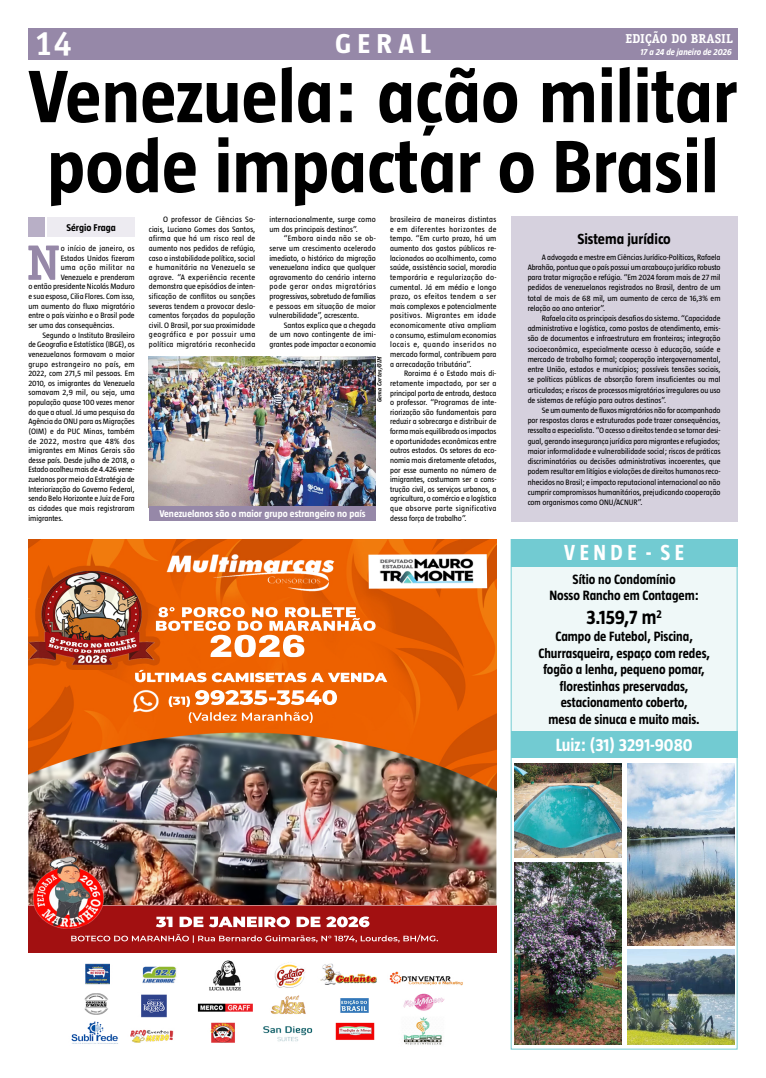
<style>
.page{position:relative;width:766px;height:1078px;background:#fff}
.page>*{position:absolute;margin:0;border:0;box-sizing:border-box;transform-origin:0 0}
.t1{font:700 76px/70px "Taz";color:#000}
.t2{font:700 50px "Officina Serif Std";color:#9688a8}
.t3{font:700 34px "Officina Sans Std";color:#fff}
.t4{font:700 28px "Taz";color:#fff;scale:1.04 1}
.t5{font:700 22.3px "Taz";color:#fff;scale:.94 1}
.t6{font:700 20.2px "Taz";color:#000;scale:.94 1}
.t7{font:700 18.1px "Taz";color:#fff;scale:.94 1}
.t8{font:700 15px "Taz";color:#000}
.t9{font:700 13.8px/16.6px "Taz";color:#000;text-align:center;scale:.94 1}
.t10{font:700 13px "Officina Serif Std";color:#fff}
.t11{font:700 10px "Taz";color:#fff}
.t12{font:700 10px "Taz";color:#000}
.t13{font:italic 700 9px "Taz";color:#fff}
.t14{font:8px/9.6px "Taz";color:#000;text-align:justify}
.t15{font:8px "Taz";letter-spacing:.02em;color:#000}
.t16{font:8px "Taz";letter-spacing:.045em;color:#000}
.t17{font:8px "Taz";letter-spacing:.03em;color:#000}
.t18{font:8px "Taz";letter-spacing:.06em;color:#000}
.t19{font:italic 700 6px "Officina Serif Std";letter-spacing:.01em;color:#000}
</style>
<div class="page">
<div style="left:28px;top:28px;width:709px;height:32px;background:#9688a8"></div>
<div style="left:48px;top:217px;width:87px;height:19px;background:#edebf1"></div>
<div style="left:28px;top:217px;width:17px;height:19px;background:#b8afc6"></div>
<img style="left:514px;top:763px;width:107px;height:94px">
<div style="left:510px;top:566px;width:227px;height:165px;background:#eff8f8"></div>
<div style="left:510px;top:731px;width:227px;height:27px;background:#72cbd2"></div>
<div style="left:510px;top:539px;width:227px;height:27px;background:#72cbd2"></div>
<img style="left:627px;top:763px;width:107px;height:181px">
<img style="left:627px;top:949px;width:107px;height:94px">
<img style="left:514px;top:862px;width:107px;height:181px">
<div style="left:510px;top:539px;width:227px;height:510px;border:1px solid #72cbd2"></div>
<img style="left:28px;top:539px;width:468px;height:193px">
<img style="left:28px;top:732px;width:468px;height:173px">
<img style="left:28px;top:905px;width:468px;height:48px">
<img style="left:368px;top:554px;width:119px;height:34px">
<img style="left:71px;top:960px;width:392px;height:85px">
<img style="left:149px;top:356px;width:227px;height:150px">
<div style="left:510px;top:217px;width:227px;height:304px;background:#d6d1de"></div>
<div style="left:149px;top:506px;width:227px;height:14px;background:#9688a8"></div>
<h3 class="t3" style="left:34px;top:23px;width:39px">14</h3>
<h3 class="t4" style="left:335px;top:29px;width:92px">G ERAL</h3>
<h3 class="t10" style="left:625px;top:31px;width:109px">EDIÇÃO DO BRASIL</h3>
<p class="t13" style="left:640px;top:48px;width:93px">17 a 24 de janeiro de 2026</p>
<h1 class="t1" style="left:28px;top:61px;width:710px">Venezuela: ação militar pode impactar o Brasil</h1>
<h2 class="t2" style="left:26px;top:231px;width:35px">N</h2>
<p class="t17" style="left:61px;top:244px;width:75px">o início de janeiro, os</p>
<p class="t14" style="left:149px;top:215px;width:108px;text-indent:14px">O professor de Ciências So&shy;ciais, Luciano Gomes dos Santos, afirma que há um risco real de aumento nos pedidos de refúgio, caso a instabilidade política, social e humanitária na Venezuela se agrave. “A experiência recente demonstra que episódios de inten&shy;sificação de conflitos ou sanções severas tendem a provocar deslo&shy;camentos forçados da população civil. O Brasil, por sua proximidade geográfica e por possuir uma política migratória reconhecida</p>
<p class="t14" style="left:269px;top:215px;width:108px">internacionalmente, surge como um dos principais destinos”.</p>
<p class="t14" style="left:390px;top:215px;width:108px">brasileira de maneiras distintas e em diferentes horizontes de tempo. “Em curto prazo, há um aumento dos gastos públicos re&shy;lacionados ao acolhimento, como saúde, assistência social, moradia temporária e regularização do&shy;cumental. Já em médio e longo prazo, os efeitos tendem a ser mais complexos e potencialmente positivos. Migrantes em idade economicamente ativa ampliam o consumo, estimulam economias locais e, quando inseridos no mercado formal, contribuem para a arrecadação tributária”.</p>
<p class="t14" style="left:390px;top:369px;width:108px;text-indent:14px">Roraima é o Estado mais di&shy;retamente impactado, por ser a principal porta de entrada, destaca o professor. “Programas de inte&shy;riorização são fundamentais para reduzir a sobrecarga e distribuir de forma mais equilibrada os impactos e oportunidades econômicas entre outros estados. Os setores da eco&shy;nomia mais diretamente afetados, por esse aumento no número de imigrantes, costumam ser a cons&shy;trução civil, os serviços urbanos, a agricultura, o comércio e a logística que absorve parte significativa dessa força de trabalho”.</p>
<p class="t12" style="left:66px;top:222px;width:51px">Sérgio Fraga</p>
<h3 class="t8" style="left:577px;top:231px;width:95px">Sistema jurídico</h3>
<p class="t14" style="left:527px;top:252px;width:194px;line-height:10.2px;text-indent:14px">A advogada e mestre em Ciências Jurídico-Políticas, Rafaela Abrahão, pontua que o país possui um arcabouço jurídico robusto para tratar migração e refúgio. “Em 2024 foram mais de 27 mil pedidos de venezuelanos registrados no Brasil, dentro de um total de mais de 68 mil, um aumento de cerca de 16,3% em relação ao ano anterior”.</p>
<p class="t14" style="left:527px;top:313px;width:194px;line-height:10.2px;text-indent:14px">Rafaela cita os principais desafios do sistema. “Capacidade administrativa e logística, como postos de atendimento, emis&shy;são de documentos e infraestrutura em fronteiras; integração socioeconômica, especialmente acesso à educação, saúde e mercado de trabalho formal; cooperação intergovernamental, entre União, estados e municípios; possíveis tensões sociais, se políticas públicas de absorção forem insuficientes ou mal articuladas; e riscos de processos migratórios irregulares ou uso de sistemas de refúgio para outros destinos”.</p>
<p class="t14" style="left:527px;top:405px;width:194px;line-height:10.2px;text-indent:14px">Se um aumento de fluxos migratórios não for acompanhado por respostas claras e estruturadas pode trazer consequências, ressalta a especialista. “O acesso a direitos tende a se tornar desi&shy;gual, gerando insegurança jurídica para migrantes e refugiados; maior informalidade e vulnerabilidade social; riscos de práticas discriminatórias ou decisões administrativas incoerentes, que podem resultar em litígios e violações de direitos humanos reco&shy;nhecidos no Brasil; e impacto reputacional internacional ao não cumprir compromissos humanitários, prejudicando cooperação com organismos como ONU/ACNUR”.</p>
<p class="t14" style="left:269px;top:234px;width:108px;text-indent:14px">“Embora ainda não se ob&shy;serve um crescimento acelerado imediato, o histórico da migração venezuelana indica que qualquer agravamento do cenário interno pode gerar ondas migratórias progressivas, sobretudo de famílias e pessoas em situação de maior vulnerabilidade”, acrescenta.</p>
<p class="t14" style="left:269px;top:320px;width:108px;text-indent:14px">Santos explica que a chegada de um novo contingente de imi&shy;grantes pode impactar a economia</p>
<p class="t14" style="left:61px;top:253px;width:75px">Estados Unidos fizeram</p>
<p class="t18" style="left:61px;top:263px;width:75px">uma ação militar na</p>
<p class="t14" style="left:61px;top:272px;width:75px">Venezuela e prenderam</p>
<p class="t14" style="left:28px;top:282px;width:108px">o então presidente Nicolás Maduro</p>
<p class="t14" style="left:28px;top:291px;width:108px">e sua esposa, Cilia Flores. Com isso,</p>
<p class="t14" style="left:28px;top:301px;width:108px">um aumento do fluxo migratório</p>
<p class="t14" style="left:28px;top:311px;width:108px">entre o país vizinho e o Brasil pode</p>
<p class="t14" style="left:28px;top:320px;width:87px">ser uma das consequências.</p>
<p class="t14" style="left:42px;top:330px;width:94px">Segundo o Instituto Brasileiro</p>
<p class="t14" style="left:28px;top:340px;width:108px">de Geografia e Estatística (IBGE), os</p>
<p class="t14" style="left:28px;top:349px;width:108px">venezuelanos formavam o maior</p>
<p class="t16" style="left:28px;top:359px;width:108px">grupo estrangeiro no país, em</p>
<p class="t14" style="left:28px;top:368px;width:108px">2022, com 271,5 mil pessoas. Em</p>
<p class="t14" style="left:28px;top:378px;width:108px">2010, os imigrantes da Venezuela</p>
<p class="t15" style="left:28px;top:388px;width:108px">somavam 2,9 mil, ou seja, uma</p>
<p class="t14" style="left:28px;top:397px;width:108px">população quase 100 vezes menor</p>
<p class="t14" style="left:28px;top:407px;width:108px">do que a atual. Já uma pesquisa da</p>
<p class="t14" style="left:28px;top:417px;width:108px">Agência da ONU para as Migrações</p>
<p class="t15" style="left:28px;top:427px;width:108px">(OIM) e da PUC Minas, também</p>
<p class="t16" style="left:28px;top:436px;width:108px">de 2022, mostra que 48% dos</p>
<p class="t15" style="left:28px;top:446px;width:108px">imigrantes em Minas Gerais são</p>
<p class="t14" style="left:28px;top:455px;width:108px">desse país. Desde julho de 2018, o</p>
<p class="t14" style="left:28px;top:465px;width:108px">Estado acolheu mais de 4.426 vene-</p>
<p class="t14" style="left:28px;top:474px;width:108px">zuelanos por meio da Estratégia de</p>
<p class="t14" style="left:28px;top:484px;width:108px">Interiorização do Governo Federal,</p>
<p class="t14" style="left:28px;top:494px;width:108px">sendo Belo Horizonte e Juiz de Fora</p>
<p class="t14" style="left:28px;top:503px;width:108px">as cidades que mais registraram</p>
<p class="t14" style="left:28px;top:513px;width:36px">imigrantes.</p>
<p class="t19" style="left:375px;top:402px;width:48px;rotate:-90deg">Gema Cortes/OIM</p>
<p class="t11" style="left:159px;top:508px;width:208px">Venezuelanos são o maior grupo estrangeiro no país</p>
<h3 class="t5" style="left:564px;top:540px;width:127px">VENDE - SE</h3>
<h3 class="t9" style="left:549px;top:570px;width:160px">Sítio no Condomínio<br>Nosso Rancho em Contagem:</h3>
<h3 class="t6" style="left:586px;top:606px;width:82px">3.159,7 m<sup>2</sup></h3>
<h3 class="t9" style="left:538px;top:628px;width:184px">Campo de Futebol, Piscina,<br>Churrasqueira, espaço com redes, fogão a lenha, pequeno pomar, florestinhas preservadas, estacionamento coberto,<br>mesa de sinuca e muito mais.</h3>
<h3 class="t7" style="left:555px;top:735px;width:147px">Luiz: (31) 3291-9080</h3>
</div>
